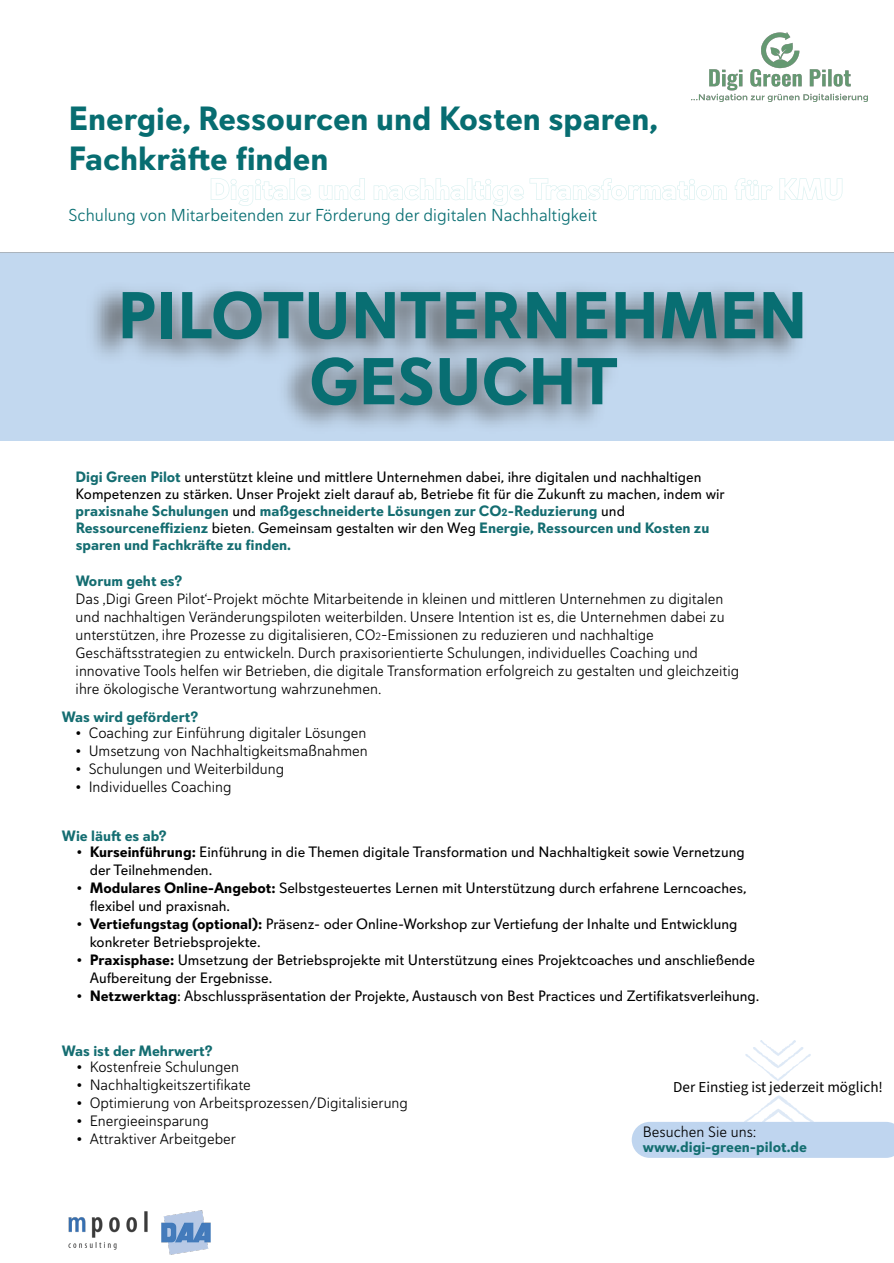
<style>
.page{position:relative;width:894px;height:1263px;background:#fff}
.page>*{position:absolute;margin:0;border:0;box-sizing:border-box;transform-origin:0 0}
.t1{font:700 66px/66px "Davis Sans";color:#086e72;text-align:center}
.t2{font:700 33.6px/40.2px "Davis Sans";color:#076d71}
.t3{font:17.25px "Haboro Soft Nor Boo";color:#086e72}
.t4{font:15.15px "Source Sans 3";color:#000}
.t5{font:15px/18px "Davis Sans";color:#000}
.t6{font:15px/18px "Haboro Soft Nor Boo";color:#000}
.t7{font:700 15px "Davis Sans";color:#146d71}
.t8{font:700 15px "Davis Sans";color:#146e71}
.s1{font-weight:700;color:#146d71}
.s2{font-weight:700;font-size:10.5px;color:#146d71}
.s3{color:#146d71}
.s4{font-size:10.5px}
.s5{font-family:"Times New Roman"}
.s6{font-weight:700}
</style>
<div class="page">
<img style="left:161px;top:1210px;width:49px;height:44px">
<img style="left:68px;top:1211px;width:80px;height:39px">
<svg style="left:211px;top:178px;width:631px;height:28px"></svg>
<img style="left:691px;top:32px;width:176px;height:69px">
<svg style="left:631px;top:1040px;width:262px;height:118px"></svg>
<h2 class="t2" style="left:69px;top:98px;width:591px">Energie, Ressourcen und Kosten sparen,<br>Fachkräfte finden</h2>
<p class="t3" style="left:69px;top:203px;width:530px">Schulung von Mitarbeitenden zur Förderung der digitalen Nachhaltigkeit</p>
<h1 class="t1" style="left:117px;top:284px;width:691px">PILOTUNTERNEHMEN<br>GESUCHT</h1>
<p class="t5" style="left:76px;top:468px;width:650px;line-height:17.1px"><span class="s1">Digi Green Pilot</span> unterstützt kleine und mittlere Unternehmen dabei, ihre digitalen und nachhaltigen Kompetenzen zu stärken. Unser Projekt zielt darauf ab, Betriebe fit für die Zukunft zu machen, indem wir <span class="s1">praxisnahe Schulungen</span> und <span class="s1">maßgeschneiderte Lösungen zur CO</span><span class="s2">2</span><span class="s1">-Reduzierung</span> und <span class="s1">Ressourceneffizienz</span> bieten<span class="s3">.</span> Gemeinsam gestalten wir den Weg <span class="s1">Energie, Ressourcen und Kosten zu sparen und Fachkräfte zu finden.</span></p>
<p class="t7" style="left:76px;top:572px;width:108px">Worum geht es?</p>
<p class="t6" style="left:76px;top:590px;width:665px">Das ‚Digi Green Pilot‘-Projekt möchte Mitarbeitende in kleinen und mittleren Unternehmen zu digitalen und nachhaltigen Veränderungspiloten weiterbilden. Unsere Intention ist es, die Unternehmen dabei zu unterstützen, ihre Prozesse zu digitalisieren, CO<span class="s4">2</span>-Emissionen zu reduzieren und nachhaltige Geschäftsstrategien zu entwickeln. Durch praxisorientierte Schulungen, individuelles Coaching und innovative Tools helfen wir Betrieben, die digitale Transformation erfolgreich zu gestalten und gleichzeitig ihre ökologische Verantwortung wahrzunehmen.</p>
<p class="t7" style="left:62px;top:708px;width:138px">Was wird gefördert?</p>
<p class="t6" style="left:76px;top:723px;width:292px"><span class="s5">•</span> Coaching zur Einführung digitaler Lösungen</p>
<p class="t6" style="left:76px;top:741px;width:293px"><span class="s5">•</span> Umsetzung von Nachhaltigkeitsmaßnahmen</p>
<p class="t6" style="left:76px;top:759px;width:210px"><span class="s5">•</span> Schulungen und Weiterbildung</p>
<p class="t6" style="left:76px;top:777px;width:157px"><span class="s5">•</span> Individuelles Coaching</p>
<p class="t7" style="left:62px;top:826px;width:106px">Wie läuft es ab?</p>
<p class="t5" style="left:90px;top:843px;width:656px;text-indent:-13px"><span class="s5">•</span> <span class="s6">Kurseinführung:</span> Einführung in die Themen digitale Transformation und Nachhaltigkeit sowie Vernetzung der Teilnehmenden.</p>
<p class="t5" style="left:90px;top:879px;width:658px;text-indent:-13px"><span class="s5">•</span> <span class="s6">Modulares Online-Angebot:</span> Selbstgesteuertes Lernen mit Unterstützung durch erfahrene Lerncoaches, flexibel und praxisnah.</p>
<p class="t5" style="left:90px;top:915px;width:648px;text-indent:-13px"><span class="s5">•</span> <span class="s6">Vertiefungstag (optional):</span> Präsenz- oder Online-Workshop zur Vertiefung der Inhalte und Entwicklung konkreter Betriebsprojekte.</p>
<p class="t5" style="left:90px;top:951px;width:666px;text-indent:-13px"><span class="s5">•</span> <span class="s6">Praxisphase:</span> Umsetzung der Betriebsprojekte mit Unterstützung eines Projektcoaches und anschließende<br>Aufbereitung der Ergebnisse.</p>
<p class="t5" style="left:77px;top:987px;width:683px"><span class="s5">•</span> <span class="s6">Netzwerktag</span>: Abschlusspräsentation der Projekte, Austausch von Best Practices und Zertifikatsverleihung.</p>
<p class="t7" style="left:62px;top:1041px;width:152px">Was ist der Mehrwert?</p>
<p class="t6" style="left:77px;top:1058px;width:164px"><span class="s5">•</span> Kostenfreie Schulungen</p>
<p class="t6" style="left:77px;top:1076px;width:175px"><span class="s5">•</span> Nachhaltigkeitszertifikate</p>
<p class="t6" style="left:77px;top:1094px;width:332px"><span class="s5">•</span> Optimierung von Arbeitsprozessen/Digitalisierung</p>
<p class="t6" style="left:77px;top:1112px;width:133px"><span class="s5">•</span> Energieeinsparung</p>
<p class="t6" style="left:77px;top:1130px;width:161px"><span class="s5">•</span> Attraktiver Arbeitgeber</p>
<p class="t4" style="left:673px;top:1077px;width:211px">Der Einstieg ist jederzeit möglich!</p>
<p class="t6" style="left:642px;top:1122px;width:115px">Besuchen Sie uns:</p>
<p class="t8" style="left:642px;top:1138px;width:165px">www.digi-green-pilot.de</p>
</div>
